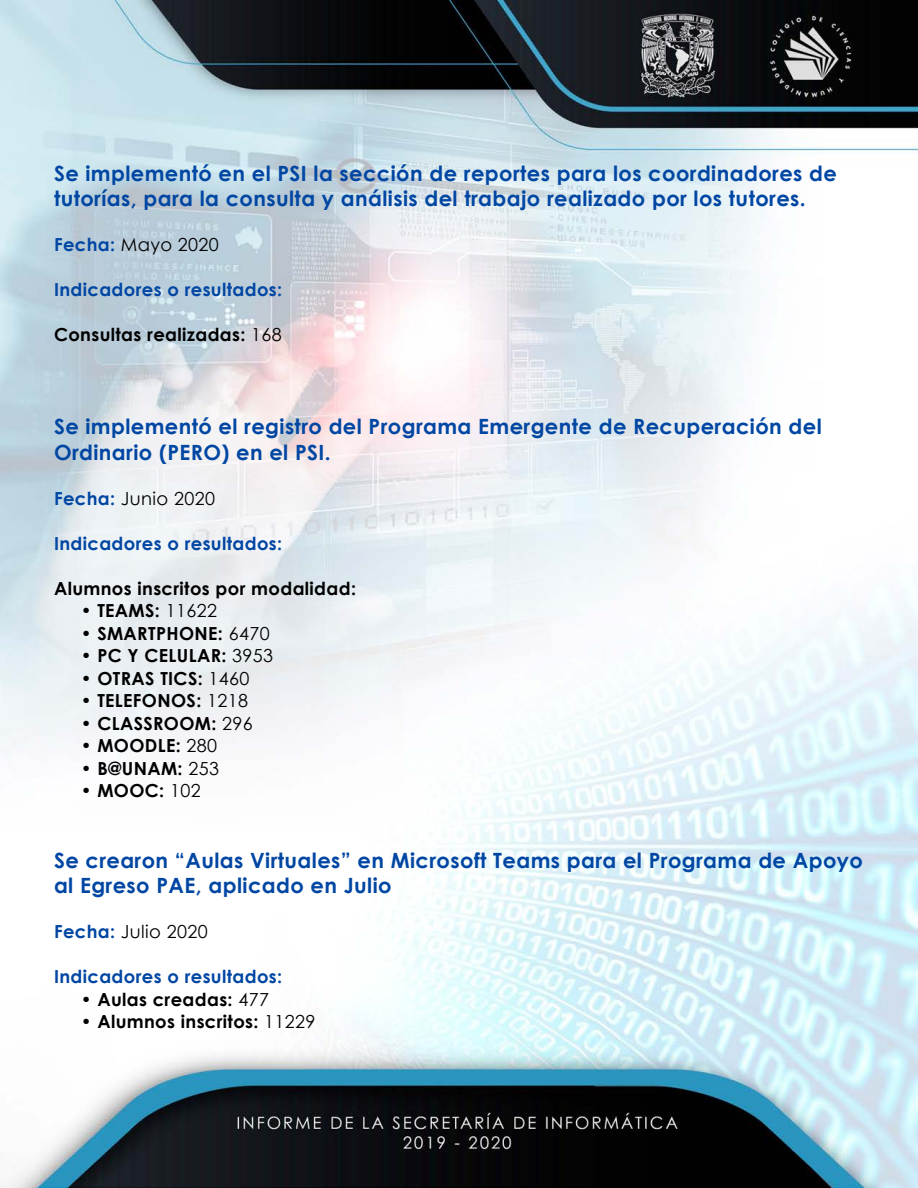
<style>
.page{position:relative;width:918px;height:1188px;background:#fff}
.page>*{position:absolute;margin:0;border:0;box-sizing:border-box;transform-origin:0 0}
.t1{font:700 21px/25.5px "Century Gothic";letter-spacing:.02em;color:#0046a3}
.t2{font:700 18px "Century Gothic";letter-spacing:.02em;color:#000}
.t3{font:700 18px "Century Gothic";letter-spacing:.02em;color:#0046a3}
.t4{font:18px "Century Gothic";letter-spacing:.02em;color:#000}
.s1{font-weight:700;color:#0046a3}
.s2{font-weight:400}
.s3{font-weight:700}
</style>
<div class="page">
<img style="left:0;top:0;width:918px;height:1188px">
<p class="t1" style="left:54px;top:160px;width:784px">Se implementó en el PSI la sección de reportes para los coordinadores de tutorías, para la consulta y análisis del trabajo realizado por los tutores.</p>
<p class="t4" style="left:54px;top:234px;width:166px"><span class="s1">Fecha:</span> Mayo 2020</p>
<p class="t3" style="left:54px;top:278px;width:230px">Indicadores o resultados:</p>
<p class="t2" style="left:54px;top:323px;width:229px">Consultas realizadas: <span class="s2">168</span></p>
<p class="t1" style="left:54px;top:413px;width:769px">Se implementó el registro del Programa Emergente de Recuperación del<br>Ordinario (PERO) en el PSI.</p>
<p class="t4" style="left:54px;top:487px;width:163px"><span class="s1">Fecha:</span> Junio 2020</p>
<p class="t3" style="left:54px;top:532px;width:230px">Indicadores o resultados:</p>
<p class="t2" style="left:54px;top:577px;width:304px">Alumnos inscritos por modalidad:</p>
<p class="t4" style="left:81px;top:600px;width:138px">• <span class="s3">TEAMS:</span> 11622</p>
<p class="t2" style="left:81px;top:622px;width:190px"><span class="s2">•</span> SMARTPHONE: <span class="s2">6470</span></p>
<p class="t2" style="left:81px;top:644px;width:194px"><span class="s2">•</span> PC Y CELULAR: <span class="s2">3953</span></p>
<p class="t2" style="left:81px;top:667px;width:170px"><span class="s2">•</span> OTRAS TICS: <span class="s2">1460</span></p>
<p class="t2" style="left:81px;top:689px;width:169px"><span class="s2">•</span> TELEFONOS: <span class="s2">1218</span></p>
<p class="t2" style="left:81px;top:712px;width:174px"><span class="s2">•</span> CLASSROOM: <span class="s2">296</span></p>
<p class="t2" style="left:81px;top:734px;width:138px"><span class="s2">•</span> MOODLE: <span class="s2">280</span></p>
<p class="t2" style="left:81px;top:757px;width:140px"><span class="s2">•</span> B@UNAM: <span class="s2">253</span></p>
<p class="t2" style="left:81px;top:779px;width:121px"><span class="s2">•</span> MOOC: <span class="s2">102</span></p>
<p class="t1" style="left:54px;top:847px;width:810px">Se crearon “Aulas Virtuales” en Microsoft Teams para el Programa de Apoyo al Egreso PAE, aplicado en Julio</p>
<p class="t4" style="left:54px;top:921px;width:155px"><span class="s1">Fecha:</span> Julio 2020</p>
<p class="t3" style="left:54px;top:965px;width:230px">Indicadores o resultados:</p>
<p class="t2" style="left:81px;top:988px;width:190px"><span class="s2">•</span> Aulas creadas: <span class="s2">477</span></p>
<p class="t2" style="left:81px;top:1010px;width:236px"><span class="s2">•</span> Alumnos inscritos: <span class="s2">11229</span></p>
</div>
